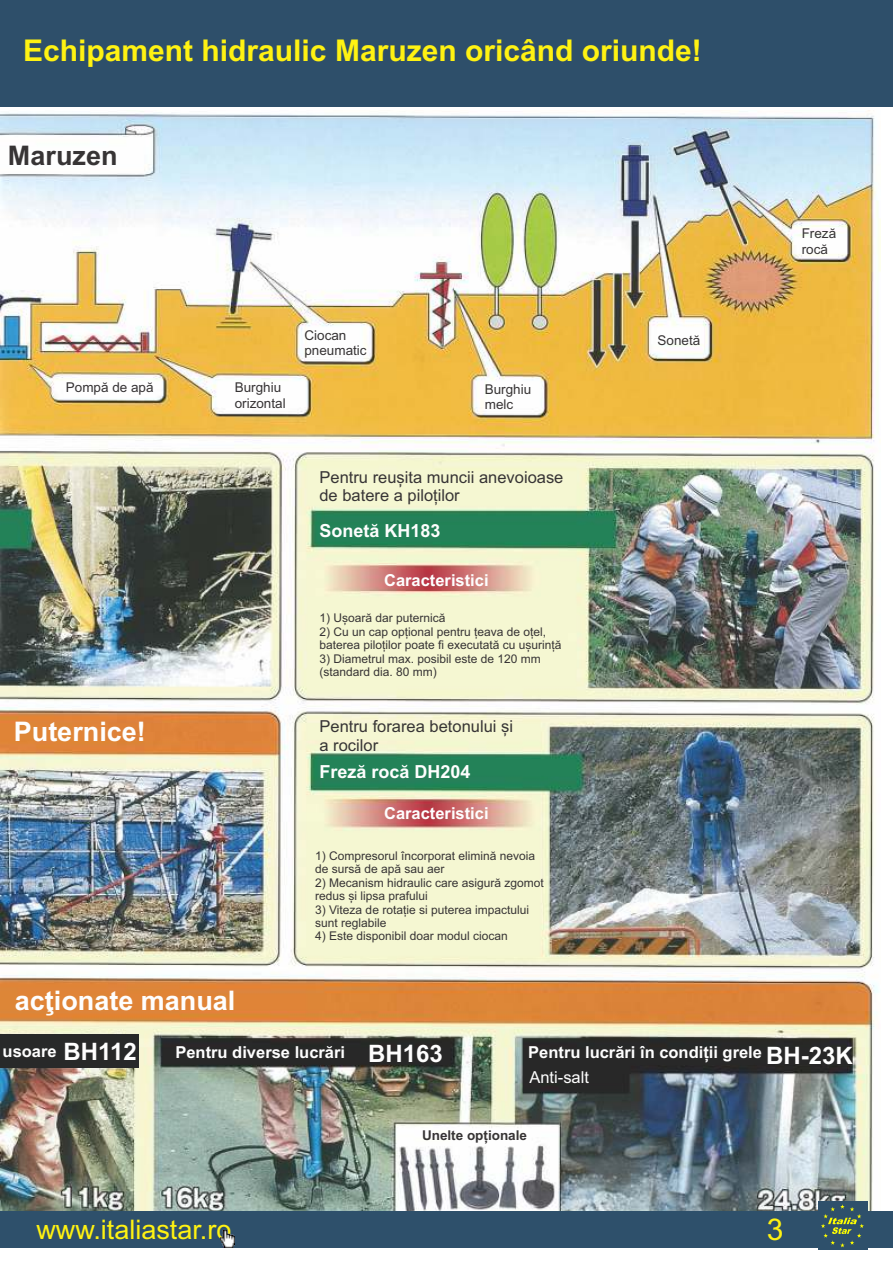
<style>
.page{position:relative;width:893px;height:1263px;background:#fff}
.page>*{position:absolute;margin:0;border:0;box-sizing:border-box;transform-origin:0 0}
.t1{font:700 30px "Arial";color:#fff212}
.t2{font:30px "Arial";color:#fff212}
.t3{font:700 27px "Arial";color:#fefefe}
.t4{font:27px "Arial";color:#fff212}
.t5{font:700 27px "Arial";color:#373435}
.t6{font:700 24px "Arial";color:#fefefe}
.t7{font:700 18px "Arial";color:#fefefe}
.t8{font:700 16.5px "Arial";color:#fefefe}
.t9{font:16.5px/18.5px "Arial";color:#373435}
.t10{font:16.5px "Arial";color:#fefefe}
.t11{font:13.5px/15.1px "Arial";color:#373435}
.t12{font:700 13.5px "Arial";color:#373435}
.t13{font:12px/13.4px "Arial";color:#373435}
.s1{font-size:24px}
</style>
<div class="page">
<img style="left:0;top:110px;width:881px;height:1101px">
<div style="left:0;top:1211px;width:893px;height:36px;background:#2e506b"></div>
<img style="left:221px;top:1230px;width:13px;height:17px">
<div style="left:818px;top:1201px;width:50px;height:49px;background:#2e506b"></div>
<svg style="left:821px;top:1204px;width:43px;height:43px"></svg>
<div style="left:0;top:0;width:893px;height:106px;background:#2e4f6a"></div>
<div style="left:0;top:1034px;width:139px;height:33px;background:#282929"></div>
<h1 class="t1" style="left:23px;top:39px;width:680px">Echipament hidraulic Maruzen oricând oriunde!</h1>
<h2 class="t5" style="left:8px;top:145px;width:111px">Maruzen</h2>
<p class="t11" style="left:66px;top:380px;width:89px">Pompă de apă</p>
<p class="t11" style="left:235px;top:381px;width:53px">Burghiu orizontal</p>
<p class="t11" style="left:304px;top:329px;width:64px">Ciocan pneumatic</p>
<p class="t11" style="left:485px;top:383px;width:48px">Burghiu melc</p>
<h2 class="t3" style="left:14px;top:721px;width:134px">Puternice!</h2>
<h2 class="t3" style="left:15px;top:990px;width:222px">acţionate manual</h2>
<h3 class="t9" style="left:319px;top:469px;width:245px">Pentru reușita muncii anevoioase de batere a piloților</h3>
<h3 class="t7" style="left:319px;top:524px;width:123px">Sonetă KH183</h3>
<h3 class="t8" style="left:384px;top:574px;width:106px">Caracteristici</h3>
<p class="t13" style="left:319px;top:612px;width:128px">1) Ușoară dar puternică</p>
<p class="t13" style="left:319px;top:626px;width:244px">2) Cu un cap opțional pentru țeava de oțel, baterea piloților poate fi executată cu ușurință</p>
<p class="t13" style="left:319px;top:653px;width:223px">3) Diametrul max. posibil este de 120 mm (standard dia. 80 mm)</p>
<h3 class="t9" style="left:319px;top:719px;width:195px">Pentru forarea betonului și a rocilor</h3>
<h3 class="t7" style="left:319px;top:764px;width:153px">Freză rocă DH204</h3>
<h3 class="t8" style="left:384px;top:806px;width:106px">Caracteristici</h3>
<p class="t13" style="left:315px;top:850px;width:222px">1) Compresorul încorporat elimină nevoia de sursă de apă sau aer</p>
<p class="t13" style="left:315px;top:877px;width:230px">2) Mecanism hidraulic care asigură zgomot redus și lipsa prafului</p>
<p class="t13" style="left:315px;top:904px;width:215px">3) Viteza de rotație si puterea impactului sunt reglabile</p>
<p class="t13" style="left:315px;top:931px;width:194px">4) Este disponibil doar modul ciocan</p>
<p class="t11" style="left:658px;top:334px;width:44px">Sonetă</p>
<p class="t11" style="left:802px;top:227px;width:36px">Freză rocă</p>
<h3 class="t8" style="left:3px;top:1045px;width:136px">usoare <span class="s1">BH112</span></h3>
<h3 class="t6" style="left:368px;top:1044px;width:76px">BH163</h3>
<h3 class="t6" style="left:766px;top:1046px;width:88px">BH-23K</h3>
<h3 class="t8" style="left:175px;top:1046px;width:171px">Pentru diverse lucrări</h3>
<h3 class="t8" style="left:528px;top:1046px;width:235px">Pentru lucrări în condiții grele</h3>
<h3 class="t10" style="left:529px;top:1071px;width:61px">Anti-salt</h3>
<p class="t12" style="left:422px;top:1130px;width:107px">Unelte opționale</p>
<h2 class="t4" style="left:36px;top:1219px;width:197px">www.italiastar.ro</h2>
<h1 class="t2" style="left:767px;top:1218px;width:18px">3</h1>
</div>
